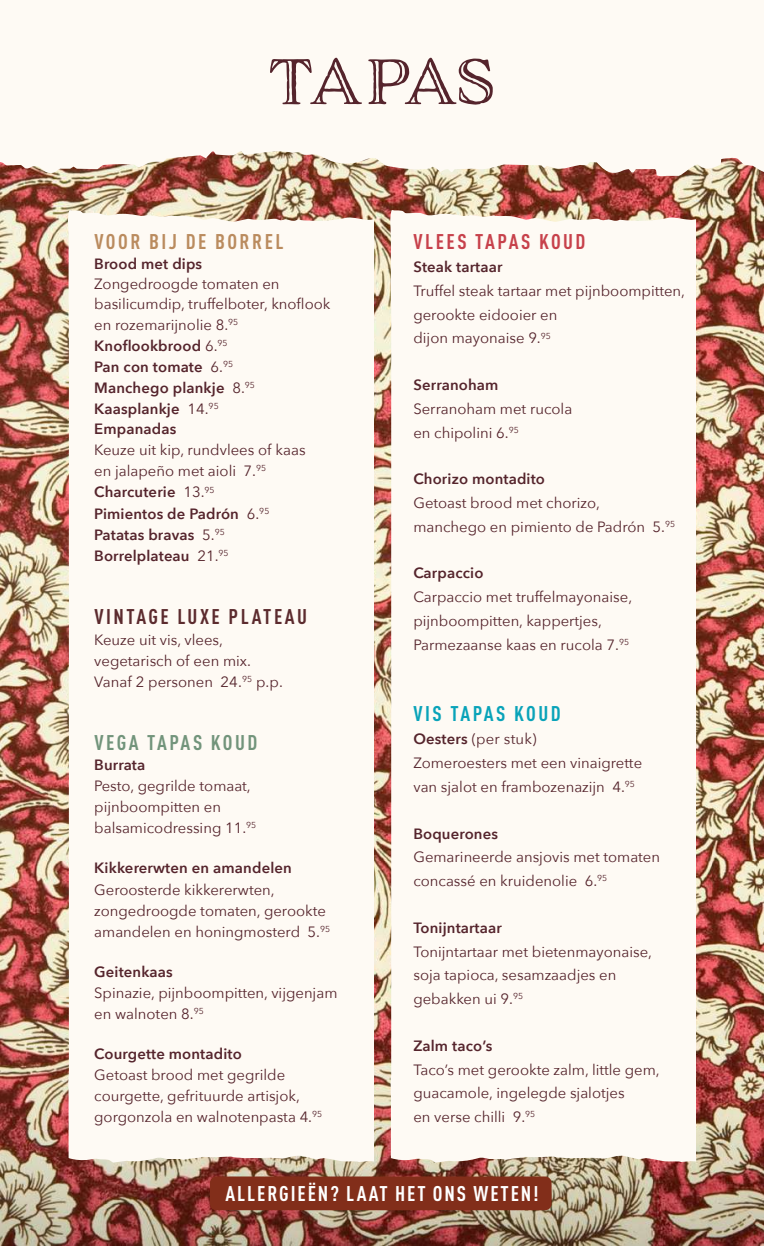
<style>
.page{position:relative;width:764px;height:1246px;background:#fff}
.page>*{position:absolute;margin:0;border:0;box-sizing:border-box;transform-origin:0 0}
.t1{font:59.15px "Adorn Engraved";letter-spacing:-.08em;color:#55242c}
.t2{font:700 condensed 21px "DIN Pro";letter-spacing:.09em;color:#fff}
.t3{font:700 condensed 21px "DIN Pro";letter-spacing:.12em;color:#5c2b2e}
.t4{font:700 condensed 21px "DIN Pro";letter-spacing:.12em;color:#ba8b5e}
.t5{font:700 condensed 21px "DIN Pro";letter-spacing:.12em;color:#c7414b}
.t6{font:700 condensed 21px "DIN Pro";letter-spacing:.12em;color:#72947b}
.t7{font:700 condensed 21px "DIN Pro";letter-spacing:.12em;color:#09a3b9}
.t8{font:14.88px/21px "Avenir Next";color:#55242c}
.t9{font:600 14.88px "Avenir Next";letter-spacing:.01em;color:#55242c}
.s1{font-weight:600}
</style>
<div class="page">
<img style="left:0;top:176px;width:764px;height:1069px">
<div style="left:0;top:0;width:764px;height:176px;background:#fefaf4"></div>
<div style="left:210px;top:1176px;width:342px;height:33px;background:#822e1a;border-radius:6px"></div>
<div style="left:68px;top:210px;width:305px;height:956px;background:#fefaf4"></div>
<div style="left:390px;top:210px;width:305px;height:956px;background:#fefaf4"></div>
<h1 class="t1" style="left:268px;top:41px;width:229px">TAPAS</h1>
<h2 class="t4" style="left:94px;top:225px;width:191px">VOOR BIJ DE BORREL</h2>
<p class="t9" style="left:94px;top:251px;width:109px">Brood met dips</p>
<p class="t8" style="left:94px;top:272px;width:238px">Zongedroogde tomaten en basilicumdip, truffelboter, knoflook en rozemarijnolie 8.<sup>95<br></sup><span class="s1">Knoflookbrood</span> 6.<sup>95<br></sup><span class="s1">Pan con tomate</span> 6.<sup>95<br></sup><span class="s1">Manchego plankje</span> 8.<sup>95<br></sup><span class="s1">Kaasplankje</span> 14.<sup>95<br></sup><span class="s1">Empanadas</span></p>
<p class="t8" style="left:94px;top:439px;width:213px">Keuze uit kip, rundvlees of kaas en jalapeño met aioli 7.<sup>95<br></sup><span class="s1">Charcuterie</span> 13.<sup>95<br></sup><span class="s1">Pimientos de Padrón</span> 6.<sup>95<br></sup><span class="s1">Patatas bravas</span> 5.<sup>95<br></sup><span class="s1">Borrelplateau</span> 21.<sup>95</sup></p>
<h2 class="t3" style="left:94px;top:600px;width:214px">VINTAGE LUXE PLATEAU</h2>
<p class="t8" style="left:94px;top:628px;width:190px">Keuze uit vis, vlees, vegetarisch of een mix.<br>Vanaf 2 personen 24.<sup>95</sup> p.p.</p>
<h2 class="t6" style="left:94px;top:726px;width:165px">VEGA TAPAS KOUD</h2>
<p class="t9" style="left:94px;top:752px;width:53px">Burrata</p>
<p class="t8" style="left:94px;top:774px;width:164px">Pesto, gegrilde tomaat, pijnboompitten en balsamicodressing 11.<sup>95</sup></p>
<p class="t9" style="left:94px;top:855px;width:199px">Kikkererwten en amandelen</p>
<p class="t8" style="left:94px;top:878px;width:237px">Geroosterde kikkererwten, zongedroogde tomaten, gerookte amandelen en honingmosterd 5.<sup>95</sup></p>
<p class="t9" style="left:94px;top:958px;width:80px">Geitenkaas</p>
<p class="t8" style="left:94px;top:981px;width:245px">Spinazie, pijnboompitten, vijgenjam en walnoten 8.<sup>95</sup></p>
<p class="t9" style="left:94px;top:1041px;width:149px">Courgette montadito</p>
<p class="t8" style="left:94px;top:1063px;width:229px">Getoast brood met gegrilde courgette, gefrituurde artisjok, gorgonzola en walnotenpasta 4.<sup>95</sup></p>
<h2 class="t5" style="left:413px;top:225px;width:174px">VLEES TAPAS KOUD</h2>
<p class="t9" style="left:413px;top:253px;width:91px">Steak tartaar</p>
<p class="t8" style="left:413px;top:278px;width:273px;line-height:24px">Truffel steak tartaar met pijnboompitten, gerookte eidooier en<br>dijon mayonaise 9.<sup>95</sup></p>
<p class="t9" style="left:413px;top:371px;width:87px">Serranoham</p>
<p class="t8" style="left:413px;top:395px;width:160px;line-height:24px">Serranoham met rucola en chipolini 6.<sup>95</sup></p>
<p class="t9" style="left:413px;top:465px;width:133px">Chorizo montadito</p>
<p class="t8" style="left:413px;top:489px;width:263px;line-height:24px">Getoast brood met chorizo, manchego en pimiento de Padrón 5.<sup>95</sup></p>
<p class="t9" style="left:413px;top:559px;width:72px">Carpaccio</p>
<p class="t8" style="left:413px;top:583px;width:220px;line-height:24px">Carpaccio met truffelmayonaise, pijnboompitten, kappertjes,<br>Parmezaanse kaas en rucola 7.<sup>95</sup></p>
<h2 class="t7" style="left:413px;top:698px;width:149px">VIS TAPAS KOUD</h2>
<p class="t8" style="left:413px;top:726px;width:230px;line-height:24px"><span class="s1">Oesters</span> (per stuk)<br>Zomeroesters met een vinaigrette van sjalot en frambozenazijn 4.<sup>95</sup></p>
<p class="t9" style="left:413px;top:820px;width:86px">Boquerones</p>
<p class="t8" style="left:413px;top:844px;width:248px;line-height:24px">Gemarineerde ansjovis met tomaten concassé en kruidenolie 6.<sup>95</sup></p>
<p class="t9" style="left:413px;top:914px;width:90px">Tonijntartaar</p>
<p class="t8" style="left:413px;top:938px;width:240px;line-height:24px">Tonijntartaar met bietenmayonaise, soja tapioca, sesamzaadjes en gebakken ui 9.<sup>95</sup></p>
<p class="t9" style="left:413px;top:1032px;width:81px">Zalm taco’s</p>
<p class="t8" style="left:413px;top:1056px;width:248px;line-height:24px">Taco’s met gerookte zalm, little gem, guacamole, ingelegde sjalotjes<br>en verse chilli 9.<sup>95</sup></p>
<h2 class="t2" style="left:226px;top:1177px;width:315px">ALLERGIEËN? LAAT HET ONS WETEN!</h2>
</div>
